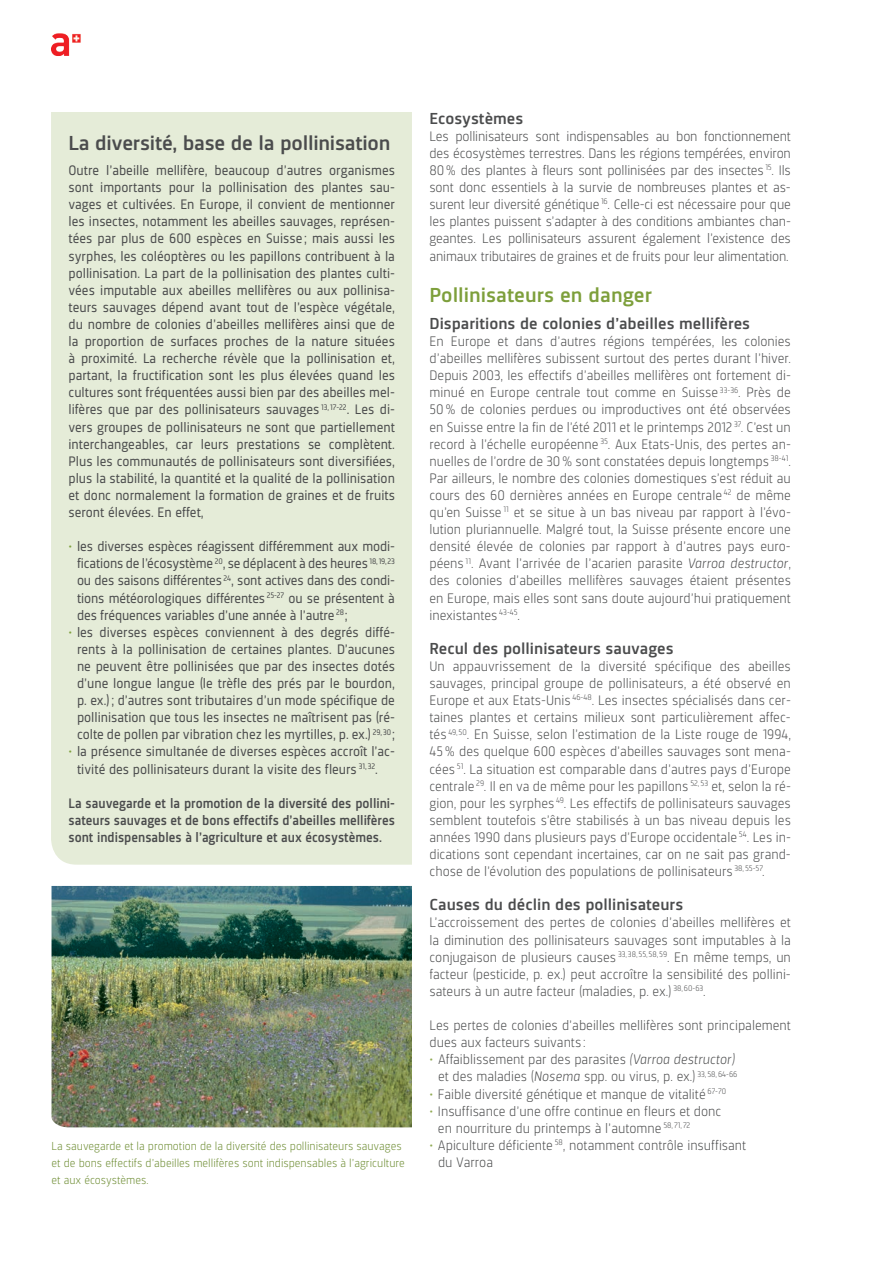
<style>
.page{position:relative;width:893px;height:1263px;background:#fff}
.page>*{position:absolute;margin:0;border:0;box-sizing:border-box;transform-origin:0 0}
.t1{font:500 21px "Sinews Sans Pro";letter-spacing:-.01em;color:#4b4c4d;scale:1.1 1}
.t2{font:500 21px "Sinews Sans Pro";color:#7d9f3b;scale:1.1 1}
.t3{font:500 16.5px "Sinews Sans Pro";color:#4b4c4d;scale:1.1 1}
.t4{font:300 14.25px/17.1px "Sinews Sans Pro";color:#4b4c4d;text-align:justify}
.t5{font:14.25px/17.1px "Sinews Sans Pro";color:#4b4c4d;text-align:justify}
.t6{font:500 14.25px/17.1px "Sinews Sans Pro";color:#4b4c4d;text-align:justify}
.t7{font:300 12px/17.1px "Sinews Sans Pro";color:#6d8c32}
.s1{color:#7d9f3b}
.s2{font-style:italic}
.s3{font-weight:400;color:#8fa951}
</style>
<div class="page">
<img style="left:51px;top:33px;width:30px;height:23px">
<div style="left:51px;top:112px;width:361px;height:753px;background:#e5ecd8"></div>
<img style="left:52px;top:886px;width:360px;height:241px">
<h1 class="t1" style="left:69px;top:131px;width:294px">La diversité, base de la pollinisation</h1>
<p class="t5" style="left:69px;top:162px;width:328px">Outre l’abeille mellifère, beaucoup d’autres organismes sont importants pour la pollinisation des plantes sau&shy;vages et cultivées. En Europe, il convient de mentionner les insectes, notamment les abeilles sauvages, représen&shy;tées par plus de 600 espèces en Suisse ; mais aussi les syrphes, les coléoptères ou les papillons contribuent à la pollinisation. La part de la pollinisation des plantes culti&shy;vées imputable aux abeilles mellifères ou aux pollinisa&shy;teurs sauvages dépend avant tout de l’espèce végétale, du nombre de colonies d’abeilles mellifères ainsi que de la proportion de surfaces proches de la nature situées à proximité. La recherche révèle que la pollinisation et, partant, la fructification sont les plus élevées quand les cultures sont fréquentées aussi bien par des abeilles mel&shy;lifères que par des pollinisateurs sauvages <sup>13,17-22</sup>. Les di&shy;vers groupes de pollinisateurs ne sont que partiellement interchangeables, car leurs prestations se complètent.<br>Plus les communautés de pollinisateurs sont diversifiées, plus la stabilité, la quantité et la qualité de la pollinisation et donc normalement la formation de graines et de fruits seront élevées. En effet,</p>
<p class="t5" style="left:77px;top:538px;width:319px;text-indent:-8px"><span class="s1">•</span> les diverses espèces réagissent différemment aux modi&shy;fications de l’écosystème <sup>20</sup>, se déplacent à des heures <sup>18,19,23 </sup>ou des saisons différentes <sup>24</sup>, sont actives dans des condi&shy;tions météorologiques différentes <sup>25-27</sup> ou se présentent à des fréquences variables d’une année à l’autre <sup>28</sup>;</p>
<p class="t5" style="left:69px;top:623px;width:328px;text-align:center"><span class="s1">•</span> les diverses espèces conviennent à des degrés diffé&shy;rents à la pollinisation de certaines plantes. D’aucunes ne peuvent être pollinisées que par des insectes dotés d’une longue langue (le trèfle des prés par le bourdon, p. ex.) ; d’autres sont tributaires d’un mode spécifique de pollinisation que tous les insectes ne maîtrisent pas (ré&shy;colte de pollen par vibration chez les myrtilles, p. ex.) <sup>29,</sup> <sup>30</sup>;</p>
<p class="t5" style="left:77px;top:743px;width:319px;text-indent:-9px"><span class="s1">•</span> la présence simultanée de diverses espèces accroît l’ac&shy;tivité des pollinisateurs durant la visite des fleurs <sup>31,</sup> <sup>32</sup>.</p>
<p class="t6" style="left:69px;top:794px;width:328px">La sauvegarde et la promotion de la diversité des pollini&shy;sateurs sauvages et de bons effectifs d’abeilles mellifères sont indispensables à l’agriculture et aux écosystèmes.</p>
<p class="t7" style="left:52px;top:1137px;width:355px">La sauvegarde et la promotion de la diversité des pollinisateurs sauvages et de bons effectifs d’abeilles mellifères sont indispensables à l’agriculture et aux écosystèmes.</p>
<p class="t3" style="left:429px;top:109px;width:87px">Ecosystèmes</p>
<p class="t4" style="left:429px;top:128px;width:363px">Les pollinisateurs sont indispensables au bon fonctionnement des écosystèmes terrestres. Dans les régions tempérées, environ 80% des plantes à fleurs sont pollinisées par des insectes <sup>15</sup>. Ils sont donc essentiels à la survie de nombreuses plantes et as&shy;surent leur diversité génétique <sup>16</sup>. Celle-ci est nécessaire pour que les plantes puissent s’adapter à des conditions ambiantes chan&shy;geantes. Les pollinisateurs assurent également l’existence des animaux tributaires de graines et de fruits pour leur alimentation.</p>
<h1 class="t2" style="left:429px;top:283px;width:204px">Pollinisateurs en danger</h1>
<p class="t3" style="left:429px;top:314px;width:293px">Disparitions de colonies d’abeilles mellifères</p>
<p class="t4" style="left:429px;top:333px;width:363px">En Europe et dans d’autres régions tempérées, les colonies d’abeilles mellifères subissent surtout des pertes durant l’hiver.<br>Depuis 2003, les effectifs d’abeilles mellifères ont fortement di&shy;minué en Europe centrale tout comme en Suisse <sup>33-36</sup>. Près de 50% de colonies perdues ou improductives ont été observées en Suisse entre la fin de l’été 2011 et le printemps 2012 <sup>37</sup>. C’est un record à l’échelle européenne <sup>35</sup>. Aux Etats-Unis, des pertes an&shy;nuelles de l’ordre de 30% sont constatées depuis longtemps <sup>38-41</sup>.<br>Par ailleurs, le nombre des colonies domestiques s’est réduit au cours des 60 dernières années en Europe centrale <sup>42</sup> de même qu’en Suisse <sup>11</sup> et se situe à un bas niveau par rapport à l’évo&shy;lution pluriannuelle. Malgré tout, la Suisse présente encore une densité élevée de colonies par rapport à d’autres pays euro&shy;péens <sup>11</sup>. Avant l’arrivée de l’acarien parasite <span class="s2">Varroa destructor</span>, des colonies d’abeilles mellifères sauvages étaient présentes en Europe, mais elles sont sans doute aujourd’hui pratiquement inexistantes <sup>43-45</sup>.</p>
<p class="t3" style="left:429px;top:639px;width:223px">Recul des pollinisateurs sauvages</p>
<p class="t4" style="left:429px;top:658px;width:363px">Un appauvrissement de la diversité spécifique des abeilles sauvages, principal groupe de pollinisateurs, a été observé en Europe et aux Etats-Unis <sup>46-48</sup>. Les insectes spécialisés dans cer&shy;taines plantes et certains milieux sont particulièrement affec&shy;tés <sup>49,</sup> <sup>50</sup>. En Suisse, selon l’estimation de la Liste rouge de 1994, 45% des quelque 600 espèces d’abeilles sauvages sont mena&shy;cées <sup>51</sup>. La situation est comparable dans d’autres pays d’Europe centrale <sup>29</sup>. Il en va de même pour les papillons <sup>52,</sup> <sup>53</sup> et, selon la ré&shy;gion, pour les syrphes <sup>49</sup>. Les effectifs de pollinisateurs sauvages semblent toutefois s’être stabilisés à un bas niveau depuis les années 1990 dans plusieurs pays d’Europe occidentale <sup>54</sup>. Les in&shy;dications sont cependant incertaines, car on ne sait pas grand&shy;chose de l’évolution des populations de pollinisateurs <sup>38,</sup> <sup>55-57</sup>.</p>
<p class="t3" style="left:429px;top:896px;width:232px">Causes du déclin des pollinisateurs</p>
<p class="t4" style="left:429px;top:914px;width:363px">L’accroissement des pertes de colonies d’abeilles mellifères et la diminution des pollinisateurs sauvages sont imputables à la conjugaison de plusieurs causes <sup>33,</sup> <sup>38,</sup> <sup>55,</sup> <sup>58,</sup> <sup>59</sup>. En même temps, un facteur (pesticide, p. ex.) peut accroître la sensibilité des pollini&shy;sateurs à un autre facteur (maladies, p. ex.) <sup>38,60-63</sup>.</p>
<p class="t4" style="left:429px;top:1017px;width:363px">Les pertes de colonies d’abeilles mellifères sont principalement dues aux facteurs suivants :</p>
<p class="t4" style="left:429px;top:1051px;width:309px;text-align:center"><span class="s3">•</span> Affaiblissement par des parasites <span class="s2">(Varroa destructor) </span>et des maladies (<span class="s2">Nosema</span> spp. ou virus, p. ex.) <sup>33,</sup> <sup>58,64-66</sup></p>
<p class="t4" style="left:429px;top:1085px;width:298px"><span class="s3">•</span> Faible diversité génétique et manque de vitalité <sup>67-70</sup></p>
<p class="t4" style="left:438px;top:1102px;width:285px;text-indent:-9px"><span class="s3">•</span> Insuffisance d’une offre continue en fleurs et donc en nourriture du printemps à l’automne <sup>58,</sup> <sup>71,</sup> <sup>72</sup></p>
<p class="t4" style="left:438px;top:1136px;width:310px;text-indent:-9px"><span class="s3">•</span> Apiculture déficiente <sup>58</sup>, notamment contrôle insuffisant du Varroa</p>
</div>
